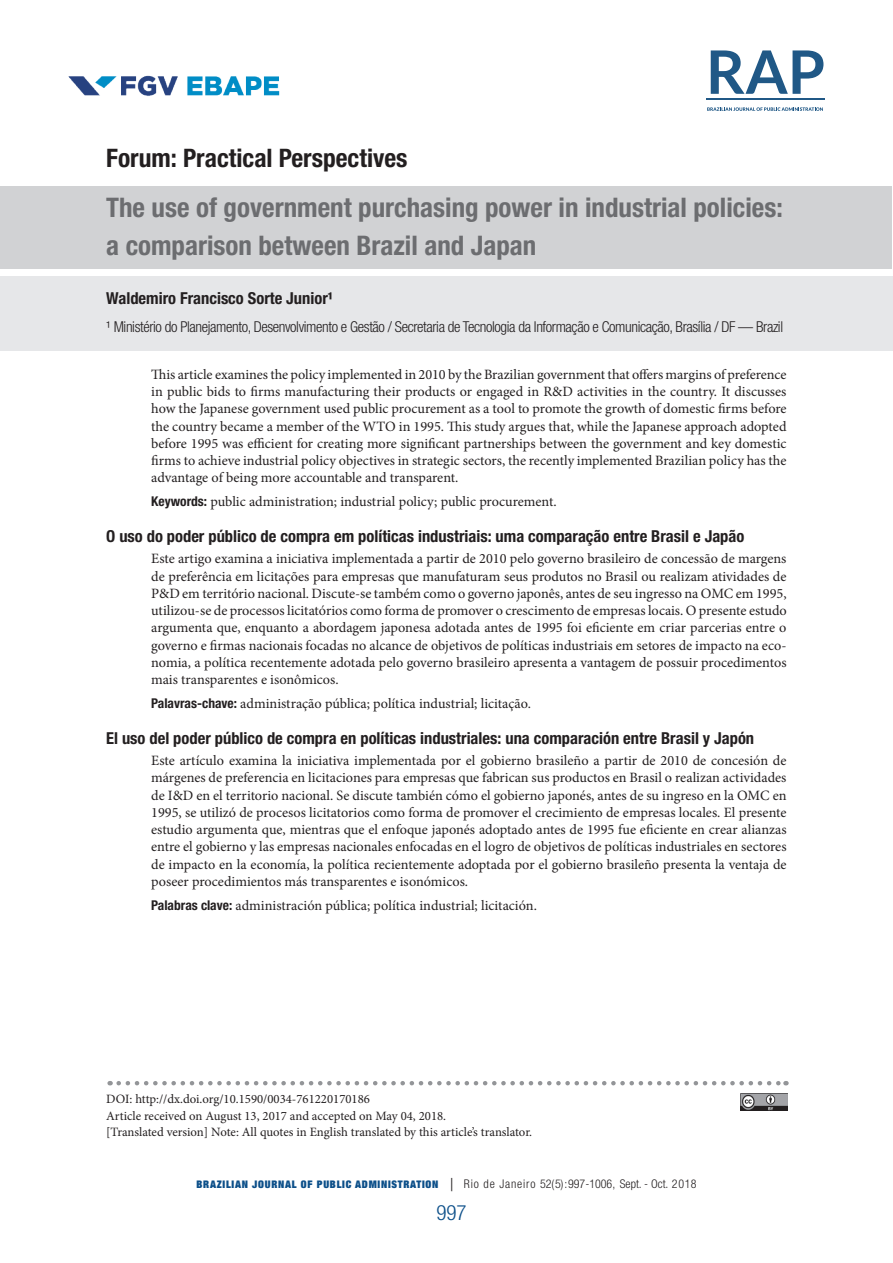
<style>
.page{position:relative;width:893px;height:1263px;background:#fff}
.page>*{position:absolute;margin:0;border:0;box-sizing:border-box;transform-origin:0 0}
.titulo{font:700 condensed 27px/37.5px "Helvetica Neue LT Std";color:#6c6d70}
.titulo-2{font:700 condensed 25.5px "Helvetica Neue LT Std";color:#231f20}
.t1{font:300 condensed 21px "Helvetica Neue LT Std";color:#0c4f89}
.SUB_ABERT{font:700 condensed 16.5px "Helvetica Neue LT Std";color:#231f20}
.autor_1{font:700 condensed 16.5px "Helvetica Neue LT Std";color:#231f20}
.autor_2{font:300 condensed 15px "Helvetica Neue LT Std";letter-spacing:-.025em;color:#231f20}
.ABERTURA{font:14.25px/17.2px "Minion Pro";color:#231f20;text-align:justify}
.nota_DOI{font:12.75px "Minion Pro";color:#231f20}
.t2{font:300 condensed 12px "Helvetica Neue LT Std";color:#231f20}
.s1{font-family:"Helvetica Neue LT Std";font-weight:700;font-stretch:condensed;font-size:13.5px}
.s2{font-family:"Helvetica Neue";font-weight:900;font-stretch:expanded;font-size:10.5px;color:#0c4f89}
.s3{font-size:18px}
</style>
<div class="page">
<img style="left:68px;top:75px;width:212px;height:21px">
<svg style="left:707px;top:107px;width:116px;height:4px"></svg>
<hr style="left:706px;top:98px;width:119px;height:2px;background:#205886">
<svg style="left:711px;top:50px;width:112px;height:44px"></svg>
<div style="left:0;top:186px;width:891px;height:83px;background:#d1d2d4"></div>
<div style="left:0;top:277px;width:893px;height:74px;background:#e6e7e9"></div>
<img style="left:740px;top:1094px;width:47px;height:16px">
<svg style="left:119px;top:1081px;width:667px;height:4px"></svg>
<p class="titulo-2" style="left:106px;top:142px;width:303px">Forum: Practical Perspectives</p>
<p class="titulo" style="left:106px;top:188px;width:678px">The use of government purchasing power in industrial policies: a comparison between Brazil and Japan</p>
<p class="autor_1" style="left:106px;top:288px;width:228px">Waldemiro Francisco Sorte Junior¹</p>
<p class="autor_2" style="left:106px;top:318px;width:678px">¹ Ministério do Planejamento, Desenvolvimento e Gestão / Secretaria de Tecnologia da Informação e Comunicação, Brasília / DF — Brazil</p>
<p class="ABERTURA" style="left:151px;top:366px;width:637px">This article examines the policy implemented in 2010 by the Brazilian government that offers margins of preference in public bids to firms manufacturing their products or engaged in R&amp;D activities in the country. It discusses how the Japanese government used public procurement as a tool to promote the growth of domestic firms before the country became a member of the WTO in 1995. This study argues that, while the Japanese approach adopted before 1995 was efficient for creating more significant partnerships between the government and key domestic firms to achieve industrial policy objectives in strategic sectors, the recently implemented Brazilian policy has the advantage of being more accountable and transparent.</p>
<p class="ABERTURA" style="left:151px;top:493px;width:407px"><span class="s1">Keywords:</span> public administration; industrial policy; public procurement.</p>
<p class="SUB_ABERT" style="left:106px;top:526px;width:640px">O uso do poder público de compra em políticas industriais: uma comparação entre Brasil e Japão</p>
<p class="ABERTURA" style="left:151px;top:550px;width:637px">Este artigo examina a iniciativa implementada a partir de 2010 pelo governo brasileiro de concessão de margens de preferência em licitações para empresas que manufaturam seus produtos no Brasil ou realizam atividades de P&amp;D em território nacional. Discute-se também como o governo japonês, antes de seu ingresso na OMC em 1995, utilizou-se de processos licitatórios como forma de promover o crescimento de empresas locais. O presente estudo argumenta que, enquanto a abordagem japonesa adotada antes de 1995 foi eficiente em criar parcerias entre o governo e firmas nacionais focadas no alcance de objetivos de políticas industriais em setores de impacto na eco&shy;nomia, a política recentemente adotada pelo governo brasileiro apresenta a vantagem de possuir procedimentos mais transparentes e isonômicos.</p>
<p class="ABERTURA" style="left:151px;top:695px;width:381px"><span class="s1">Palavras-chave:</span> administração pública; política industrial; licitação.</p>
<p class="SUB_ABERT" style="left:106px;top:728px;width:649px">El uso del poder público de compra en políticas industriales: una comparación entre Brasil y Japón</p>
<p class="ABERTURA" style="left:151px;top:752px;width:637px">Este artículo examina la iniciativa implementada por el gobierno brasileño a partir de 2010 de concesión de márgenes de preferencia en licitaciones para empresas que fabrican sus productos en Brasil o realizan actividades de I&amp;D en el territorio nacional. Se discute también cómo el gobierno japonés, antes de su ingreso en la OMC en 1995, se utilizó de procesos licitatorios como forma de promover el crecimiento de empresas locales. El presente estudio argumenta que, mientras que el enfoque japonés adoptado antes de 1995 fue eficiente en crear alianzas entre el gobierno y las empresas nacionales enfocadas en el logro de objetivos de políticas industriales en sectores de impacto en la economía, la política recientemente adoptada por el gobierno brasileño presenta la ventaja de poseer procedimientos más transparentes e isonómicos.</p>
<p class="ABERTURA" style="left:151px;top:896px;width:387px"><span class="s1">Palabras clave:</span> administración pública; política industrial; licitación.</p>
<p class="nota_DOI" style="left:106px;top:1091px;width:265px">DOI: http://dx.doi.org/10.1590/0034-761220170186</p>
<p class="nota_DOI" style="left:106px;top:1107px;width:341px">Article received on August 13, 2017 and accepted on May 04, 2018.</p>
<p class="nota_DOI" style="left:106px;top:1124px;width:427px">[Translated version] Note: All quotes in English translated by this article’s translator.</p>
<p class="t2" style="left:197px;top:1176px;width:501px"><span class="s2">BRAZILIAN JOURNAL OF PUBLIC ADMINISTRATION</span> <span class="s3">|</span> Rio de Janeiro 52(5):997-1006, Sept. - Oct. 2018</p>
<p class="t1" style="left:436px;top:1200px;width:32px">997</p>
</div>
